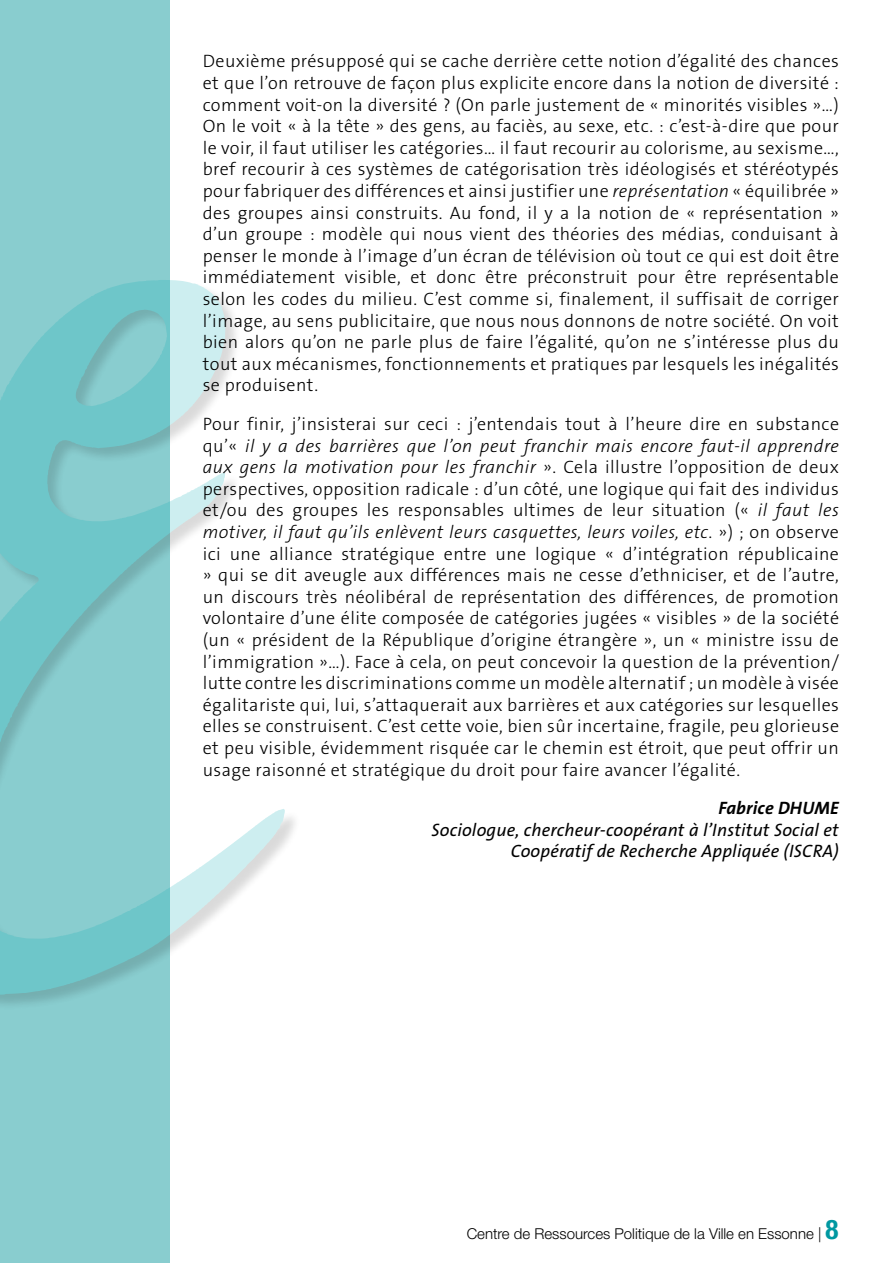
<style>
.page{position:relative;width:893px;height:1263px;background:#fff}
.page>*{position:absolute;margin:0;border:0;box-sizing:border-box;transform-origin:0 0}
.t1{font:300 18px/21.6px "The Sans B3";letter-spacing:.025em;color:#000;text-align:justify}
.t2{font:italic 18px/21.6px "The Sans B5 Plain";letter-spacing:.01em;color:#000;text-align:right}
.t3{font:italic 700 18px "The Sans B7";letter-spacing:.01em;color:#000}
.t4{font:300 15px "Helvetica Neue LT Std";color:#000}
.s1{font-style:italic}
.s2{font-weight:700;font-stretch:condensed;font-size:27px;color:#0098a1}
</style>
<div class="page">
<div style="left:0;top:0;width:169px;height:1263px;background:#89cdcf"></div>
<div style="left:0;top:280px;width:301px;height:731px;background:#000;opacity:.75"></div>
<img style="left:7px;top:280px;width:152px;height:106px">
<p class="t1" style="left:203px;top:51px;width:638px">Deuxième présupposé qui se cache derrière cette notion d’égalité des chances et que l’on retrouve de façon plus explicite encore dans la notion de diversité : comment voit-on la diversité ? (On parle justement de « minorités visibles »…)<br>On le voit « à la tête » des gens, au faciès, au sexe, etc. : c’est-à-dire que pour le voir, il faut utiliser les catégories… il faut recourir au colorisme, au sexisme…, bref recourir à ces systèmes de catégorisation très idéologisés et stéréotypés pour fabriquer des différences et ainsi justifier une <span class="s1">représentation</span> « équilibrée » des groupes ainsi construits. Au fond, il y a la notion de « représentation » d’un groupe : modèle qui nous vient des théories des médias, conduisant à penser le monde à l’image d’un écran de télévision où tout ce qui est doit être immédiatement visible, et donc être préconstruit pour être représentable selon les codes du milieu. C’est comme si, finalement, il suffisait de corriger l’image, au sens publicitaire, que nous nous donnons de notre société. On voit bien alors qu’on ne parle plus de faire l’égalité, qu’on ne s’intéresse plus du tout aux mécanismes, fonctionnements et pratiques par lesquels les inégalités se produisent.</p>
<p class="t1" style="left:203px;top:414px;width:638px">Pour finir, j’insisterai sur ceci : j’entendais tout à l’heure dire en substance qu’« <span class="s1">il y a des barrières que l’on peut franchir mais encore faut-il apprendre aux gens la motivation pour les franchir</span> ». Cela illustre l’opposition de deux perspectives, opposition radicale : d’un côté, une logique qui fait des individus et/ou des groupes les responsables ultimes de leur situation (« <span class="s1">il faut les motiver, il faut qu’ils enlèvent leurs casquettes, leurs voiles, etc.</span> ») ; on observe ici une alliance stratégique entre une logique « d’intégration républicaine » qui se dit aveugle aux différences mais ne cesse d’ethniciser, et de l’autre, un discours très néolibéral de représentation des différences, de promotion volontaire d’une élite composée de catégories jugées « visibles » de la société (un « président de la République d’origine étrangère », un « ministre issu de l’immigration »…). Face à cela, on peut concevoir la question de la prévention/ lutte contre les discriminations comme un modèle alternatif ; un modèle à visée égalitariste qui, lui, s’attaquerait aux barrières et aux catégories sur lesquelles elles se construisent. C’est cette voie, bien sûr incertaine, fragile, peu glorieuse et peu visible, évidemment risquée car le chemin est étroit, que peut offrir un usage raisonné et stratégique du droit pour faire avancer l’égalité.</p>
<p class="t3" style="left:718px;top:799px;width:122px">Fabrice DHUME</p>
<p class="t2" style="left:431px;top:820px;width:409px">Sociologue, chercheur-coopérant à l’Institut Social et<br>Coopératif de Recherche Appliquée (ISCRA)</p>
<p class="t4" style="left:467px;top:1224px;width:373px">Centre de Ressources Politique de la Ville en Essonne | <span class="s2">8</span></p>
</div>
